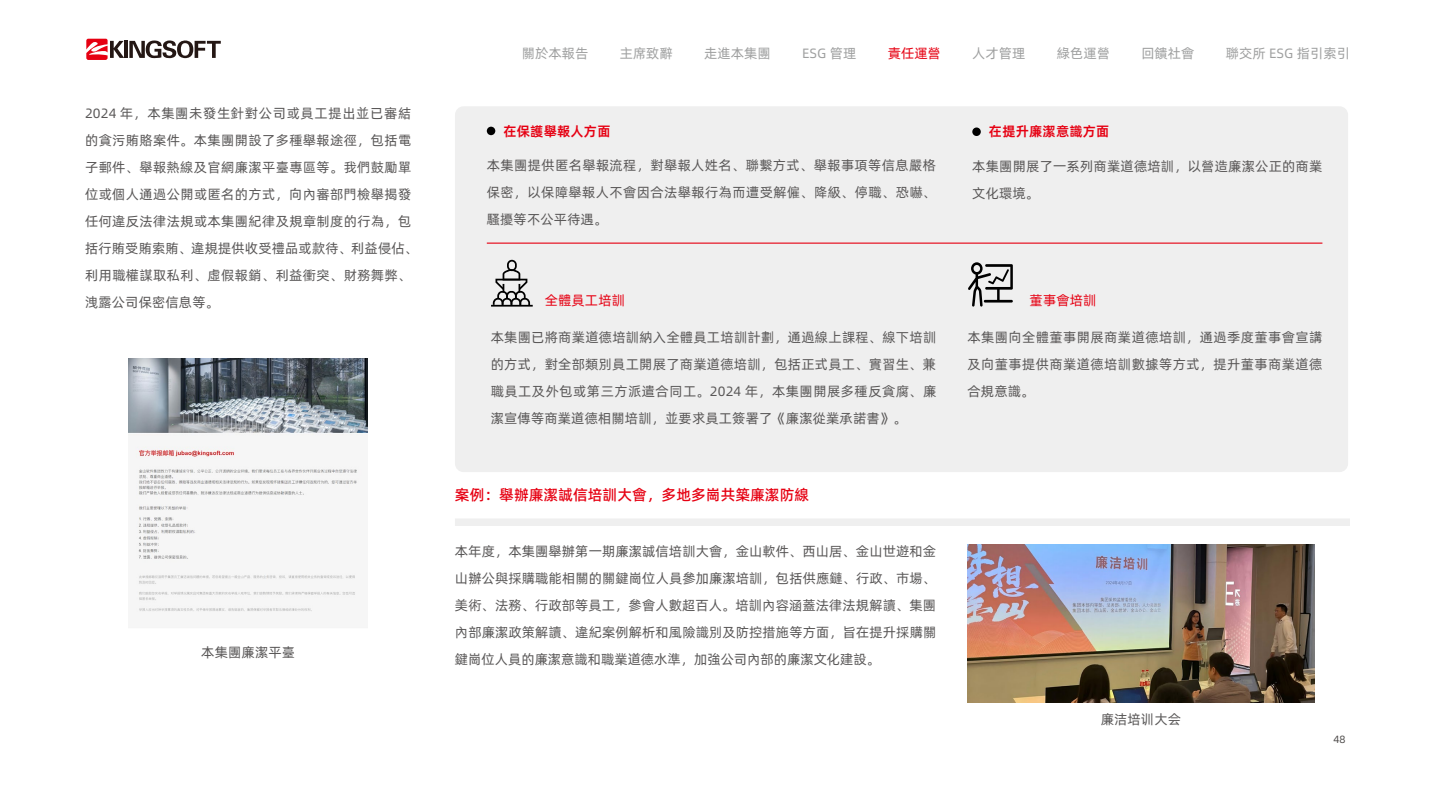
<style>
.page{position:relative;width:1433px;height:808px;background:#fff}
.page>*{position:absolute;margin:0;border:0;box-sizing:border-box;transform-origin:0 0}
.t1{font:15px "Alibaba Pu Hui Ti 3 65 Medium";color:#e60012}
.t2{font:13.5px/27px "Alibaba Pu Hui Ti 3 55 Regular";letter-spacing:.025em;color:#595757;text-align:justify}
.t3{font:13.5px "Alibaba Pu Hui Ti 3 55 Regular";color:#9fa0a0}
.t4{font:13.5px "Alibaba Pu Hui Ti 3 85 Bold";letter-spacing:.01em;color:#e60012}
.t5{font:13.5px "Alibaba Pu Hui Ti 3 55 Regular";letter-spacing:.01em;color:#e60012}
.t6{font:10.5px "Alibaba Pu Hui Ti 3 55 Regular";color:#4c4948}
</style>
<div class="page">
<svg style="left:86px;top:39px;width:135px;height:21px"></svg>
<div style="left:455px;top:106px;width:893px;height:366px;background:#efefef;border-radius:9px"></div>
<img style="left:128px;top:358px;width:240px;height:254px">
<div style="left:487px;top:127px;width:8px;height:8px;background:#000;border-radius:50%"></div>
<div style="left:972px;top:127px;width:9px;height:9px;background:#000;border-radius:50%"></div>
<hr style="left:487px;top:243px;width:835px;height:1px;background:#e60012">
<svg style="left:968px;top:262px;width:45px;height:45px"></svg>
<svg style="left:491px;top:260px;width:42px;height:47px"></svg>
<div style="left:455px;top:518px;width:895px;height:8px;background:#efefef"></div>
<img style="left:967px;top:545px;width:347px;height:157px">
<p class="t2" style="left:85px;top:99px;width:335px;text-align:left">2024 年，本集團未發生針對公司或員工提出並已審結的貪污賄賂案件。本集團開設了多種舉報途徑，包括電子郵件、舉報熱線及官網廉潔平臺專區等。我們鼓勵單位或個人通過公開或匿名的方式，向內審部門檢舉揭發任何違反法律法規或本集團紀律及規章制度的行為，包括行賄受賄索賄、違規提供收受禮品或款待、利益侵佔、利用職權謀取私利、虛假報銷、利益衝突、財務舞弊、洩露公司保密信息等。</p>
<p class="t2" style="left:201px;top:638px;width:95px">本集團廉潔平臺</p>
<p class="t3" style="left:522px;top:43px;width:68px">關於本報告</p>
<p class="t3" style="left:620px;top:43px;width:55px">主席致辭</p>
<p class="t3" style="left:704px;top:43px;width:68px">走進本集團</p>
<p class="t3" style="left:802px;top:43px;width:56px">ESG 管理</p>
<p class="t5" style="left:888px;top:43px;width:55px">責任運營</p>
<p class="t3" style="left:972px;top:43px;width:55px">人才管理</p>
<p class="t3" style="left:1057px;top:43px;width:55px">綠色運營</p>
<p class="t3" style="left:1141px;top:43px;width:55px">回饋社會</p>
<p class="t3" style="left:1226px;top:43px;width:126px">聯交所 ESG 指引索引</p>
<p class="t4" style="left:503px;top:120px;width:109px">在保護舉報人方面</p>
<p class="t2" style="left:487px;top:151px;width:451px">本集團提供匿名舉報流程，對舉報人姓名、聯繫方式、舉報事項等信息嚴格保密，以保障舉報人不會因合法舉報行為而遭受解僱、降級、停職、恐嚇、騷擾等不公平待遇。</p>
<p class="t2" style="left:972px;top:152px;width:352px">本集團開展了一系列商業道德培訓，以營造廉潔公正的商業文化環境。</p>
<p class="t4" style="left:989px;top:121px;width:122px">在提升廉潔意識方面</p>
<p class="t5" style="left:545px;top:290px;width:82px">全體員工培訓</p>
<p class="t5" style="left:1030px;top:290px;width:68px">董事會培訓</p>
<p class="t2" style="left:491px;top:323px;width:447px">本集團已將商業道德培訓納入全體員工培訓計劃，通過線上課程、線下培訓的方式，對全部類別員工開展了商業道德培訓，包括正式員工、實習生、兼職員工及外包或第三方派遣合同工。2024 年，本集團開展多種反貪腐、廉潔宣傳等商業道德相關培訓，並要求員工簽署了《廉潔從業承諾書》。</p>
<p class="t2" style="left:967px;top:323px;width:356px">本集團向全體董事開展商業道德培訓，通過季度董事會宣講及向董事提供商業道德培訓數據等方式，提升董事商業道德合規意識。</p>
<p class="t1" style="left:455px;top:483px;width:356px">案例：舉辦廉潔誠信培訓大會，多地多崗共築廉潔防線</p>
<p class="t2" style="left:455px;top:537px;width:483px">本年度，本集團舉辦第一期廉潔誠信培訓大會，金山軟件、西山居、金山世遊和金山辦公與採購職能相關的關鍵崗位人員參加廉潔培訓，包括供應鏈、行政、市場、美術、法務、行政部等員工，參會人數超百人。培訓內容涵蓋法律法規解讀、集團內部廉潔政策解讀、違紀案例解析和風險識別及防控措施等方面，旨在提升採購關鍵崗位人員的廉潔意識和職業道德水準，加強公司內部的廉潔文化建設。</p>
<p class="t2" style="left:1101px;top:704px;width:82px">廉洁培训大会</p>
<p class="t6" style="left:1333px;top:731px;width:14px">48</p>
</div>
